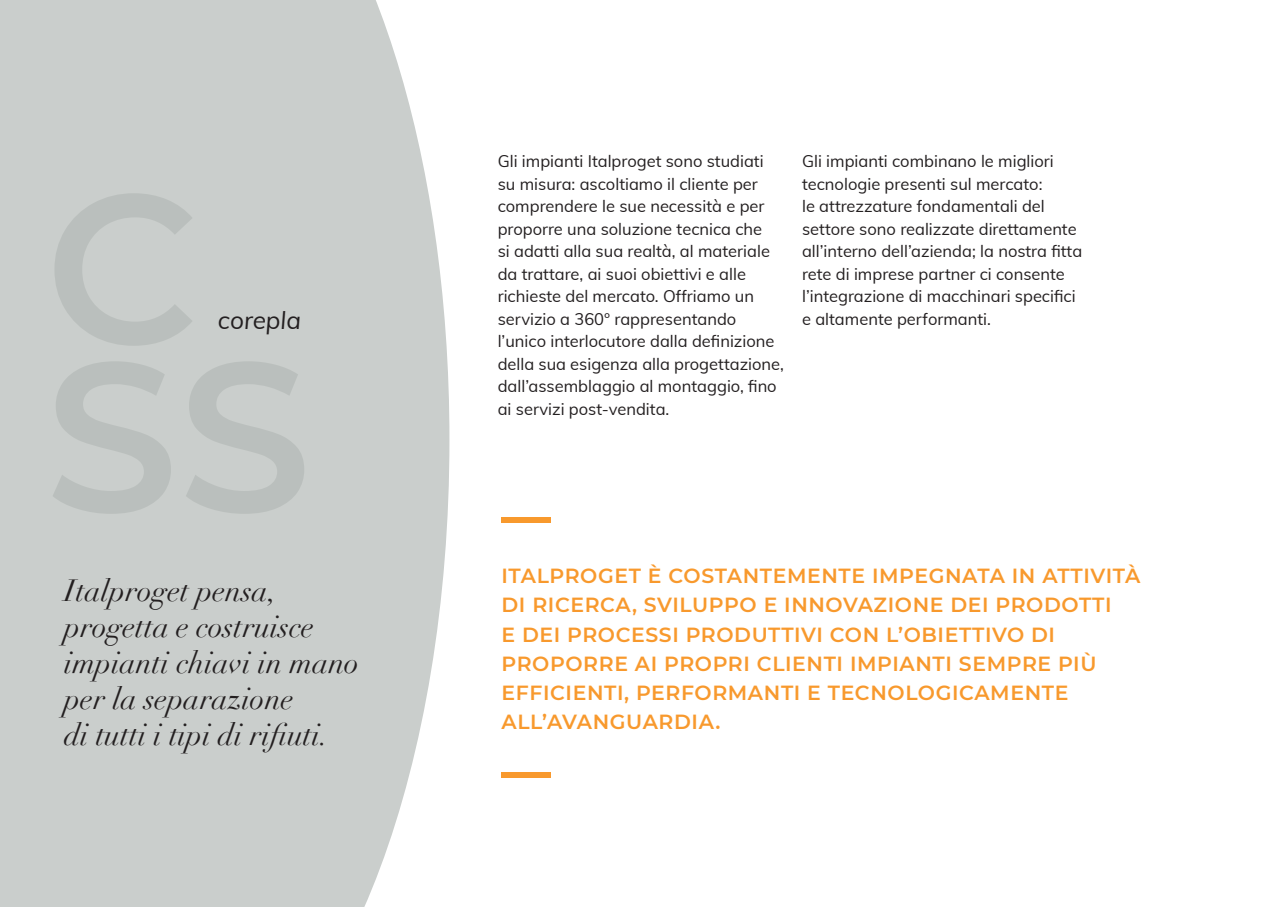
<style>
.page{position:relative;width:1266px;height:907px;background:#fff}
.page>*{position:absolute;margin:0;border:0;box-sizing:border-box;transform-origin:0 0}
.t1{font:98.25px "Montserrat";color:#f8992d}
.t2{font:italic 30px/36px "Didot";color:#231f20}
.t3{font:italic 24.45px "Muli";color:#231f20}
.t4{font:600 20.4px/29.2px "Montserrat";letter-spacing:.03em;color:#f8992d}
.t5{font:16.5px/22.5px "Muli";color:#231f20}
</style>
<div class="page">
<div style="left:0;top:0;width:450px;height:907px;background:#cacecc"></div>
<h3 class="t3" style="left:218px;top:302px;width:85px">corepla</h3>
<h2 class="t2" style="left:64px;top:573px;width:296px">Italproget pensa, progetta e costruisce impianti chiavi in mano per la separazione<br>di tutti i tipi di rifiuti.</h2>
<p class="t5" style="left:498px;top:149px;width:288px">Gli impianti Italproget sono studiati su misura: ascoltiamo il cliente per comprendere le sue necessità e per proporre una soluzione tecnica che<br>si adatti alla sua realtà, al materiale da trattare, ai suoi obiettivi e alle richieste del mercato. Offriamo un servizio a 360° rappresentando l’unico interlocutore dalla definizione della sua esigenza alla progettazione, dall’assemblaggio al montaggio, fino ai servizi post-vendita.</p>
<p class="t5" style="left:802px;top:149px;width:282px">Gli impianti combinano le migliori tecnologie presenti sul mercato:<br>le attrezzature fondamentali del settore sono realizzate direttamente all’interno dell’azienda; la nostra fitta rete di imprese partner ci consente l’integrazione di macchinari specifici e altamente performanti.</p>
<p class="t4" style="left:501px;top:560px;width:640px">ITALPROGET È COSTANTEMENTE IMPEGNATA IN ATTIVITÀ DI RICERCA, SVILUPPO E INNOVAZIONE DEI PRODOTTI<br>E DEI PROCESSI PRODUTTIVI CON L’OBIETTIVO DI PROPORRE AI PROPRI CLIENTI IMPIANTI SEMPRE PIÙ EFFICIENTI, PERFORMANTI E TECNOLOGICAMENTE ALL’AVANGUARDIA.</p>
<h1 class="t1" style="left:501px;top:698px;width:51px">–</h1>
</div>
